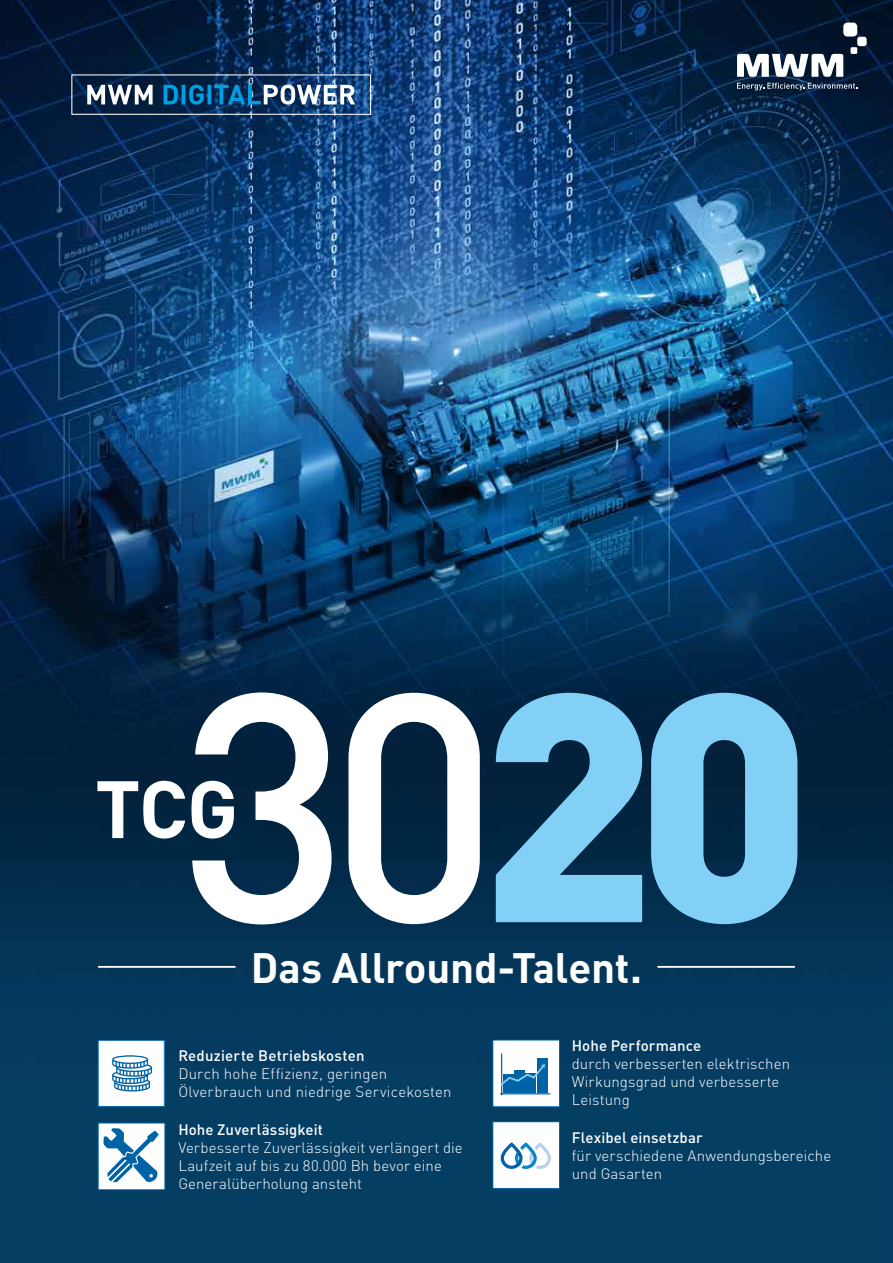
<style>
.page{position:relative;width:893px;height:1263px;background:#fff}
.page>*{position:absolute;margin:0;border:0;box-sizing:border-box;transform-origin:0 0}
.t1{font:500 319.5px "DIN Pro";color:#fff}
.t2{font:700 79.8px "DIN Pro";color:#fff}
.t3{font:700 42px "DIN Pro";letter-spacing:-.005em;color:#fff}
.t4{font:300 15px/18px "DIN Pro";letter-spacing:.01em;color:#fff}
.t5{font:500 15px "DIN Pro";letter-spacing:.01em;color:#fff}
.s1{font-weight:900;color:#82d0f5}
</style>
<div class="page">
<img style="left:0;top:0;width:893px;height:1263px">
<div style="left:71px;top:74px;width:300px;height:41px;border:1px solid #fff"></div>
<svg style="left:164px;top:85px;width:191px;height:20px"></svg>
<svg style="left:87px;top:85px;width:66px;height:19px"></svg>
<hr style="left:98px;top:966px;width:138px;height:2px;background:#fff">
<hr style="left:657px;top:966px;width:138px;height:2px;background:#fff">
<svg style="left:737px;top:83px;width:120px;height:7px"></svg>
<svg style="left:737px;top:54px;width:106px;height:23px"></svg>
<div style="left:851px;top:47px;width:6px;height:7px;background:#fff"></div>
<div style="left:857px;top:37px;width:10px;height:9px;background:#fff;border-radius:3px"></div>
<div style="left:843px;top:23px;width:14px;height:14px;background:#fff;border-radius:4px"></div>
<div style="left:98px;top:1123px;width:67px;height:67px;background:#fff"></div>
<svg style="left:103px;top:1128px;width:56px;height:55px"></svg>
<div style="left:98px;top:1122px;width:67px;height:68px;border:1px solid #0063a6"></div>
<div style="left:493px;top:1040px;width:66px;height:67px;background:#fff"></div>
<div style="left:503px;top:1074px;width:10px;height:18px;background:#0063a6"></div>
<div style="left:514px;top:1070px;width:11px;height:22px;background:#0063a6"></div>
<div style="left:526px;top:1073px;width:10px;height:19px;background:#0063a6"></div>
<div style="left:537px;top:1058px;width:10px;height:34px;background:#0063a6"></div>
<hr style="left:501px;top:1053px;width:1px;height:42px;background:#0063a6">
<hr style="left:500px;top:1093px;width:50px;height:1px;background:#0063a6">
<svg style="left:501px;top:1064px;width:44px;height:23px"></svg>
<div style="left:492px;top:1040px;width:68px;height:67px;border:1px solid #0063a6"></div>
<div style="left:493px;top:1122px;width:66px;height:66px;background:#fff"></div>
<svg style="left:501px;top:1142px;width:50px;height:27px"></svg>
<div style="left:492px;top:1121px;width:68px;height:68px;border:1px solid #0063a6"></div>
<div style="left:98px;top:1040px;width:66px;height:66px;background:#fff"></div>
<svg style="left:112px;top:1055px;width:40px;height:36px"></svg>
<div style="left:98px;top:1040px;width:67px;height:67px;border:1px solid #0063a6"></div>
<h1 class="t1" style="left:179px;top:589px;width:636px">30<span class="s1">20</span></h1>
<h3 class="t3" style="left:251px;top:939px;width:392px">Das Allround-Talent.</h3>
<h2 class="t2" style="left:95px;top:755px;width:144px">TCG</h2>
<p class="t5" style="left:178px;top:1045px;width:188px">Reduzierte Betriebskosten</p>
<p class="t4" style="left:178px;top:1064px;width:275px">Durch hohe Effizienz, geringen<br>Ölverbrauch und niedrige Servicekosten</p>
<p class="t5" style="left:178px;top:1119px;width:146px">Hohe Zuverlässigkeit</p>
<p class="t4" style="left:178px;top:1138px;width:286px">Verbesserte Zuverlässigkeit verlängert die<br>Laufzeit auf bis zu 80.000 Bh bevor eine<br>Generalüberholung ansteht</p>
<p class="t5" style="left:572px;top:1036px;width:131px">Hohe Performance</p>
<p class="t4" style="left:572px;top:1054px;width:220px">durch verbesserten elektrischen<br>Wirkungsgrad und verbesserte<br>Leistung</p>
<p class="t5" style="left:572px;top:1127px;width:132px">Flexibel einsetzbar</p>
<p class="t4" style="left:572px;top:1146px;width:261px">für verschiedene Anwendungsbereiche und Gasarten</p>
</div>
